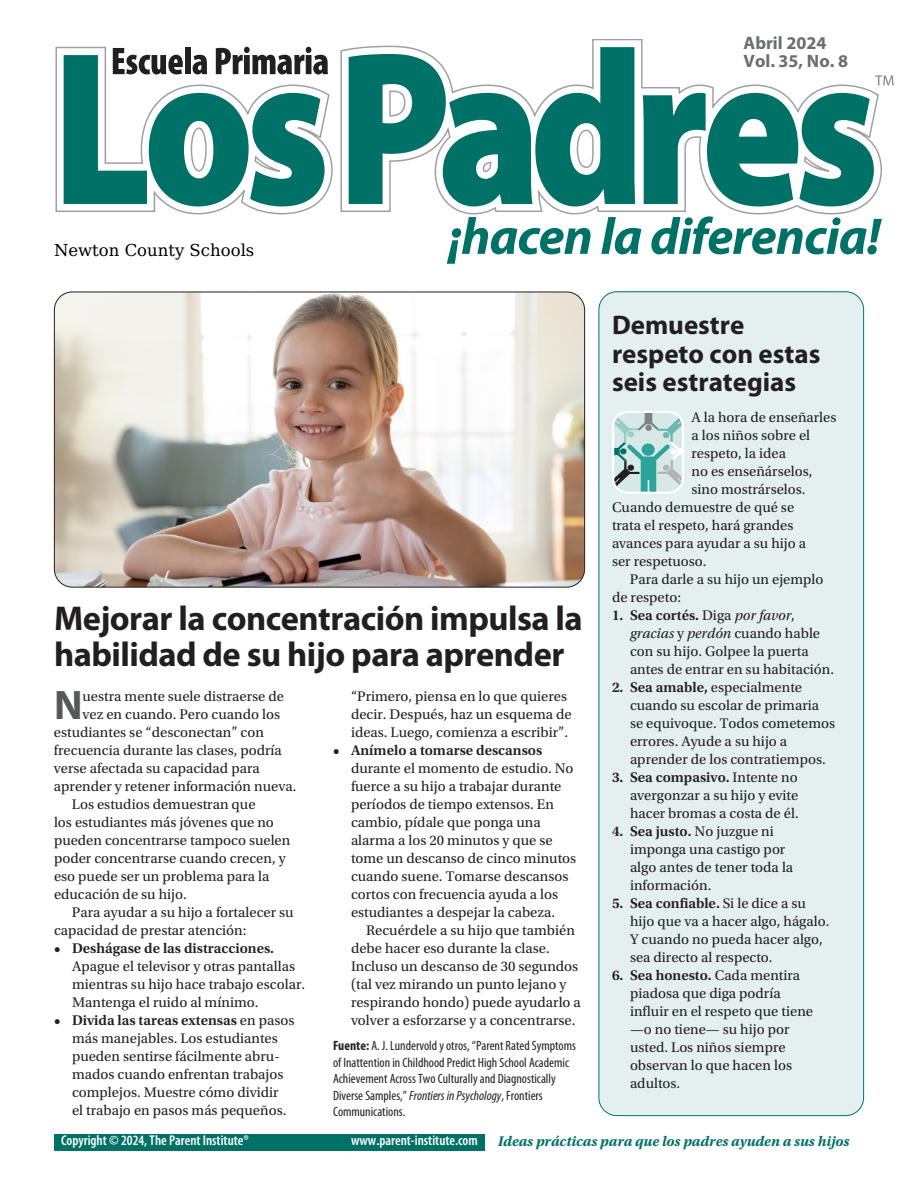
<style>
.page{position:relative;width:918px;height:1188px;background:#fff}
.page>*{position:absolute;margin:0;border:0;box-sizing:border-box;transform-origin:0 0}
.t1{font:700 41.4px "Myriad Pro";color:#57585a}
.t2{font:700 34.5px/36px "Myriad Pro";letter-spacing:-.015em;color:#231f20}
.t3{font:700 27px/28.5px "Myriad Pro";color:#231f20}
.t4{font:700 18px/18px "Myriad Pro";color:#6c6d70}
.t5{font:16.5px "DejaVu Math Te X Gyre";color:#000}
.t6{font:14.7px/18px "Utopia Std";color:#231f20}
.t7{font:600 14.7px "Utopia Std";color:#231f20}
.t8{font:italic 700 14.7px "Utopia Std";color:#007167}
.t9{font:600 condensed 14.25px "Myriad Pro";color:#fff}
.t10{font:condensed 13.5px/16.5px "Myriad Pro";color:#231f20}
.s1{font-weight:600}
.s2{font-weight:700}
.s3{font-style:italic}
</style>
<div class="page">
<svg style="left:447px;top:217px;width:144px;height:47px"></svg>
<svg style="left:601px;top:217px;width:40px;height:37px"></svg>
<svg style="left:651px;top:216px;width:231px;height:38px"></svg>
<svg style="left:56px;top:39px;width:827px;height:176px"></svg>
<svg style="left:349px;top:47px;width:286px;height:159px"></svg>
<svg style="left:643px;top:93px;width:231px;height:113px"></svg>
<svg style="left:64px;top:47px;width:264px;height:159px"></svg>
<svg style="left:875px;top:76px;width:18px;height:9px"></svg>
<div style="left:599px;top:292px;width:265px;height:824px;background:#e4f0ef;border-radius:18px"></div>
<div style="left:54px;top:1134px;width:430px;height:16px;background:#007167"></div>
<svg style="left:612px;top:411px;width:72px;height:83px"></svg>
<img style="left:54px;top:292px;width:531px;height:294px">
<p class="t4" style="left:744px;top:33px;width:106px">Abril 2024<br>Vol. 35, No. 8</p>
<p class="t5" style="left:54px;top:243px;width:202px">Newton County Schools</p>
<h2 class="t2" style="left:54px;top:600px;width:530px">Mejorar la concentración impulsa la habilidad de su hijo para aprender</h2>
<h1 class="t1" style="left:54px;top:678px;width:30px">N</h1>
<p class="t6" style="left:83px;top:687px;width:203px">uestra mente suele distraerse de</p>
<p class="t6" style="left:83px;top:705px;width:199px">vez en cuando. Pero cuando los</p>
<p class="t6" style="left:54px;top:723px;width:212px">estudiantes se “desconectan” con</p>
<p class="t6" style="left:54px;top:741px;width:229px">frecuencia durante las clases, podría</p>
<p class="t6" style="left:54px;top:759px;width:207px">verse afectada su capacidad para</p>
<p class="t6" style="left:54px;top:777px;width:244px">aprender y retener información nueva.</p>
<p class="t6" style="left:72px;top:795px;width:185px">Los estudios demuestran que</p>
<p class="t6" style="left:54px;top:813px;width:221px">los estudiantes más jóvenes que no</p>
<p class="t6" style="left:54px;top:831px;width:238px">pueden concentrarse tampoco suelen</p>
<p class="t6" style="left:54px;top:849px;width:233px">poder concentrarse cuando crecen, y</p>
<p class="t6" style="left:54px;top:867px;width:217px">eso puede ser un problema para la</p>
<p class="t6" style="left:54px;top:885px;width:134px">educación de su hijo.</p>
<p class="t6" style="left:72px;top:903px;width:223px">Para ayudar a su hijo a fortalecer su</p>
<p class="t6" style="left:54px;top:921px;width:194px">capacidad de prestar atención:</p>
<p class="t7" style="left:54px;top:940px;width:222px">• Deshágase de las distracciones.</p>
<p class="t6" style="left:72px;top:957px;width:235px">Apague el televisor y otras pantallas mientras su hijo hace trabajo escolar.<br>Mantenga el ruido al mínimo.</p>
<p class="t6" style="left:72px;top:1011px;width:224px;text-indent:-18px"><span class="s1">• Divida las tareas extensas</span> en pasos más manejables. Los estudiantes pueden sentirse fácilmente abru&shy;mados cuando enfrentan trabajos complejos. Muestre cómo dividir<br>el trabajo en pasos más pequeños.</p>
<p class="t6" style="left:351px;top:687px;width:222px">“Primero, piensa en lo que quieres decir. Después, haz un esquema de ideas. Luego, comienza a escribir”.</p>
<p class="t7" style="left:333px;top:742px;width:211px">• Anímelo a tomarse descansos</p>
<p class="t6" style="left:351px;top:759px;width:227px">durante el momento de estudio. No fuerce a su hijo a trabajar durante períodos de tiempo extensos. En cambio, pídale que ponga una alarma a los 20 minutos y que se tome un descanso de cinco minutos cuando suene. Tomarse descansos cortos con frecuencia ayuda a los estudiantes a despejar la cabeza.</p>
<p class="t6" style="left:351px;top:921px;width:231px;text-indent:15px">Recuérdele a su hijo que también debe hacer eso durante la clase.<br>Incluso un descanso de 30 segundos (tal vez mirando un punto lejano y respirando hondo) puede ayudarlo a volver a esforzarse y a concentrarse.</p>
<p class="t10" style="left:333px;top:1037px;width:245px"><span class="s2">Fuente:</span> A. J. Lundervold y otros, “Parent Rated Symptoms of Inattention in Childhood Predict High School Academic Achievement Across Two Culturally and Diagnostically Diverse Samples,” <span class="s3">Frontiers in Psychology</span>, Frontiers Communications.</p>
<h3 class="t3" style="left:612px;top:310px;width:210px">Demuestre respeto con estas seis estrategias</h3>
<p class="t6" style="left:692px;top:408px;width:147px">A la hora de enseñarles</p>
<p class="t6" style="left:692px;top:426px;width:120px">a los niños sobre el</p>
<p class="t6" style="left:692px;top:444px;width:96px">respeto, la idea</p>
<p class="t6" style="left:692px;top:462px;width:123px">no es enseñárselos,</p>
<p class="t6" style="left:692px;top:480px;width:116px">sino mostrárselos.</p>
<p class="t6" style="left:612px;top:498px;width:184px">Cuando demuestre de qué se</p>
<p class="t6" style="left:612px;top:516px;width:183px">trata el respeto, hará grandes</p>
<p class="t6" style="left:612px;top:534px;width:196px">avances para ayudar a su hijo a</p>
<p class="t6" style="left:612px;top:552px;width:96px">ser respetuoso.</p>
<p class="t6" style="left:630px;top:570px;width:195px">Para darle a su hijo un ejemplo</p>
<p class="t6" style="left:612px;top:588px;width:71px">de respeto:</p>
<p class="t6" style="left:630px;top:606px;width:206px;text-indent:-18px"><span class="s1">1. Sea cortés.</span> Diga <span class="s3">por favor</span>, <span class="s3">gracias</span> y <span class="s3">perdón</span> cuando hable con su hijo. Golpee la puerta antes de entrar en su habitación.</p>
<p class="t6" style="left:630px;top:678px;width:207px;text-indent:-18px"><span class="s1">2. Sea amable,</span> especialmente cuando su escolar de primaria se equivoque. Todos cometemos errores. Ayude a su hijo a aprender de los contratiempos.</p>
<p class="t6" style="left:630px;top:768px;width:170px;text-align:justify;text-indent:-18px"><span class="s1">3. Sea compasivo.</span> Intente no avergonzar a su hijo y evite hacer bromas a costa de él.</p>
<p class="t6" style="left:630px;top:822px;width:165px;text-indent:-18px"><span class="s1">4. Sea justo.</span> No juzgue ni imponga una castigo por algo antes de tener toda la información.</p>
<p class="t6" style="left:630px;top:894px;width:201px;text-indent:-18px"><span class="s1">5. Sea confiable.</span> Si le dice a su hijo que va a hacer algo, hágalo.<br>Y cuando no pueda hacer algo, sea directo al respecto.</p>
<p class="t6" style="left:630px;top:966px;width:185px;text-indent:-18px"><span class="s1">6. Sea honesto.</span> Cada mentira piadosa que diga podría influir en el respeto que tiene —o no tiene— su hijo por usted. Los niños siempre observan lo que hacen los adultos.</p>
<p class="t9" style="left:61px;top:1132px;width:189px">Copyright © 2024, The Parent Institute®</p>
<p class="t9" style="left:351px;top:1132px;width:128px">www.parent-institute.com</p>
<p class="t8" style="left:498px;top:1133px;width:353px">Ideas prácticas para que los padres ayuden a sus hijos</p>
</div>
